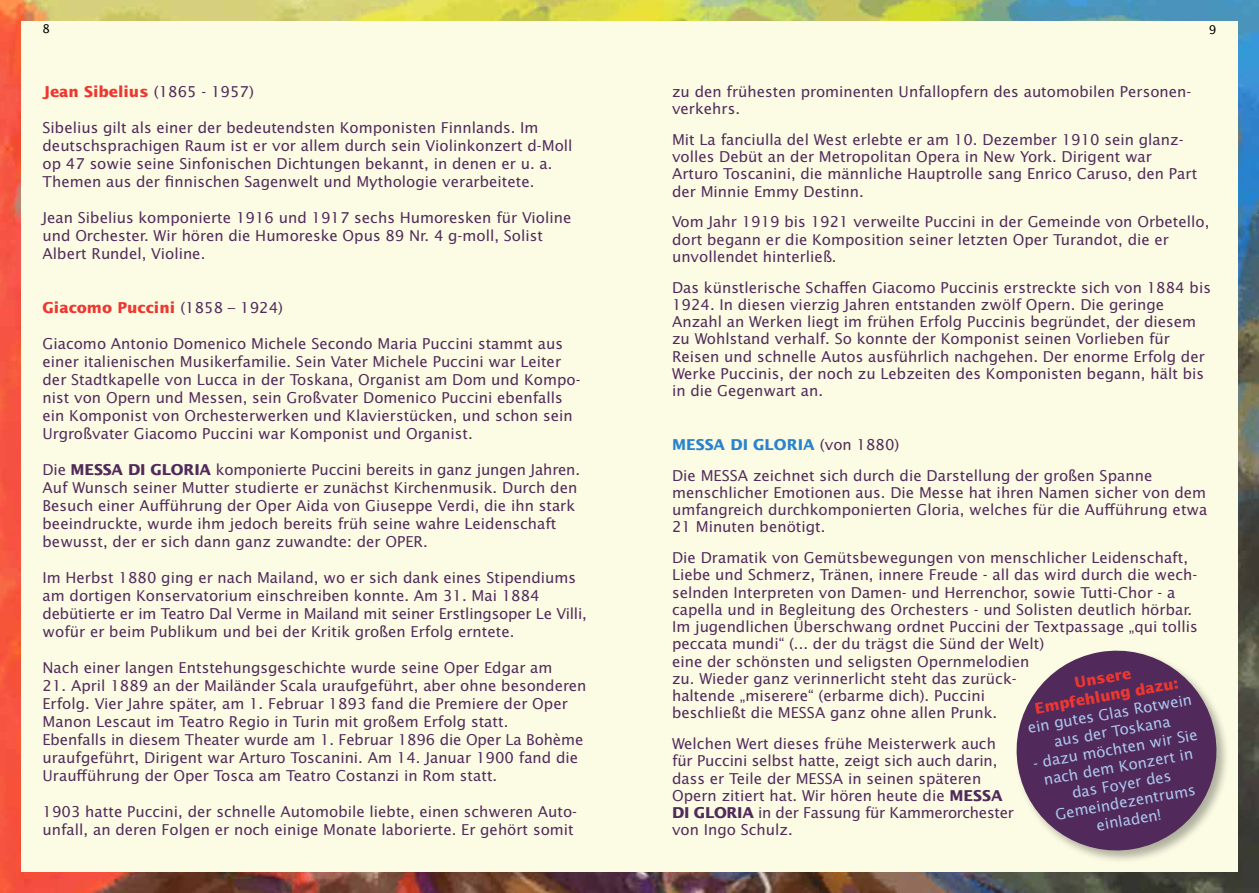
<style>
.page{position:relative;width:1259px;height:893px;background:#fff}
.page>*{position:absolute;margin:0;border:0;box-sizing:border-box;transform-origin:0 0}
.t1{font:15px/17.2px "Lucida Sans";color:#512a5b}
.t2{font:15px/18px "Lucida Sans";color:#adc8f0;text-align:center}
.t3{font:700 15px/18px "Lucida Sans";color:#ee3730;text-align:center}
.t4{font:12px "Lucida Sans";color:#000}
.s1{font-weight:400;color:#512a5b}
.s2{font-weight:700}
.s3{font-weight:700;color:#2b83cd}
</style>
<div class="page">
<img style="left:0;top:0;width:1259px;height:893px">
<div style="left:21px;top:21px;width:1216px;height:851px;background:#fcfbe3"></div>
<svg style="left:1016px;top:650px;width:208px;height:208px;fill:#512a5b"></svg>
<p class="t4" style="left:43px;top:22px;width:9px">8</p>
<p class="t4" style="left:1208px;top:22px;width:9px">9</p>
<p class="t3" style="left:43px;top:82px;width:213px">Jean Sibelius <span class="s1">(1865 - 1957)</span></p>
<p class="t1" style="left:43px;top:118px;width:531px;line-height:18px">Sibelius gilt als einer der bedeutendsten Komponisten Finnlands. Im deutschsprachigen Raum ist er vor allem durch sein Violinkonzert d-Moll op 47 sowie seine Sinfonischen Dichtungen bekannt, in denen er u. a.<br>Themen aus der finnischen Sagenwelt und Mythologie verarbeitete.</p>
<p class="t1" style="left:43px;top:208px;width:530px;line-height:18px">Jean Sibelius komponierte 1916 und 1917 sechs Humoresken für Violine und Orchester. Wir hören die Humoreske Opus 89 Nr. 4 g-moll, Solist<br>Albert Rundel, Violine.</p>
<p class="t3" style="left:43px;top:298px;width:242px">Giacomo Puccini <span class="s1">(1858 – 1924)</span></p>
<p class="t1" style="left:43px;top:334px;width:539px;line-height:18px">Giacomo Antonio Domenico Michele Secondo Maria Puccini stammt aus einer italienischen Musikerfamilie. Sein Vater Michele Puccini war Leiter der Stadtkapelle von Lucca in der Toskana, Organist am Dom und Kompo&shy;nist von Opern und Messen, sein Großvater Domenico Puccini ebenfalls ein Komponist von Orchesterwerken und Klavierstücken, und schon sein Urgroßvater Giacomo Puccini war Komponist und Organist.</p>
<p class="t1" style="left:43px;top:460px;width:539px;line-height:18px">Die <span class="s2">MESSA DI GLORIA</span> komponierte Puccini bereits in ganz jungen Jahren.<br>Auf Wunsch seiner Mutter studierte er zunächst Kirchenmusik. Durch den Besuch einer Aufführung der Oper Aida von Giuseppe Verdi, die ihn stark beeindruckte, wurde ihm jedoch bereits früh seine wahre Leidenschaft bewusst, der er sich dann ganz zuwandte: der OPER.</p>
<p class="t1" style="left:43px;top:568px;width:546px;line-height:18px">Im Herbst 1880 ging er nach Mailand, wo er sich dank eines Stipendiums am dortigen Konservatorium einschreiben konnte. Am 31. Mai 1884 debütierte er im Teatro Dal Verme in Mailand mit seiner Erstlingsoper Le Villi, wofür er beim Publikum und bei der Kritik großen Erfolg erntete.</p>
<p class="t1" style="left:43px;top:659px;width:511px">Nach einer langen Entstehungsgeschichte wurde seine Oper Edgar am</p>
<p class="t1" style="left:43px;top:676px;width:545px;line-height:18px">21. April 1889 an der Mailänder Scala uraufgeführt, aber ohne besonderen Erfolg. Vier Jahre später, am 1. Februar 1893 fand die Premiere der Oper Manon Lescaut im Teatro Regio in Turin mit großem Erfolg statt.<br>Ebenfalls in diesem Theater wurde am 1. Februar 1896 die Oper La Bohème uraufgeführt, Dirigent war Arturo Toscanini. Am 14. Januar 1900 fand die Uraufführung der Oper Tosca am Teatro Costanzi in Rom statt.</p>
<p class="t1" style="left:43px;top:802px;width:536px;line-height:18px">1903 hatte Puccini, der schnelle Automobile liebte, einen schweren Auto&shy;unfall, an deren Folgen er noch einige Monate laborierte. Er gehört somit</p>
<p class="t1" style="left:672px;top:83px;width:521px">zu den frühesten prominenten Unfallopfern des automobilen Personen&shy;verkehrs.</p>
<p class="t1" style="left:672px;top:131px;width:527px">Mit La fanciulla del West erlebte er am 10. Dezember 1910 sein glanz&shy;volles Debüt an der Metropolitan Opera in New York. Dirigent war Arturo Toscanini, die männliche Hauptrolle sang Enrico Caruso, den Part der Minnie Emmy Destinn.</p>
<p class="t1" style="left:672px;top:213px;width:539px">Vom Jahr 1919 bis 1921 verweilte Puccini in der Gemeinde von Orbetello, dort begann er die Komposition seiner letzten Oper Turandot, die er unvollendet hinterließ.</p>
<p class="t1" style="left:672px;top:278px;width:540px">Das künstlerische Schaffen Giacomo Puccinis erstreckte sich von 1884 bis 1924. In diesen vierzig Jahren entstanden zwölf Opern. Die geringe Anzahl an Werken liegt im frühen Erfolg Puccinis begründet, der diesem zu Wohlstand verhalf. So konnte der Komponist seinen Vorlieben für Reisen und schnelle Autos ausführlich nachgehen. Der enorme Erfolg der Werke Puccinis, der noch zu Lebzeiten des Komponisten begann, hält bis in die Gegenwart an.</p>
<p class="t1" style="left:672px;top:429px;width:482px;line-height:30.8px"><span class="s3">MESSA DI GLORIA</span> (von 1880)<br>Die MESSA zeichnet sich durch die Darstellung der großen Spanne</p>
<p class="t1" style="left:672px;top:483px;width:537px;text-align:justify">menschlicher Emotionen aus. Die Messe hat ihren Namen sicher von dem umfangreich durchkomponierten Gloria, welches für die Aufführung etwa 21 Minuten benötigt.</p>
<p class="t1" style="left:672px;top:549px;width:527px">Die Dramatik von Gemütsbewegungen von menschlicher Leidenschaft, Liebe und Schmerz, Tränen, innere Freude - all das wird durch die wech&shy;selnden Interpreten von Damen- und Herrenchor, sowie Tutti-Chor - a capella und in Begleitung des Orchesters - und Solisten deutlich hörbar.<br>Im jugendlichen Überschwang ordnet Puccini der Textpassage „qui tollis peccata mundi“ (... der du trägst die Sünd der Welt)<br>eine der schönsten und seligsten Opernmelodien<br>zu. Wieder ganz verinnerlicht steht das zurück-<br>haltende „miserere“ (erbarme dich). Puccini<br>beschließt die MESSA ganz ohne allen Prunk.</p>
<p class="t1" style="left:672px;top:735px;width:343px">Welchen Wert dieses frühe Meisterwerk auch für Puccini selbst hatte, zeigt sich auch darin, dass er Teile der MESSA in seinen späteren Opern zitiert hat. Wir hören heute die <span class="s2">MESSA DI GLORIA</span> in der Fassung für Kammerorchester von Ingo Schulz.</p>
<p class="t3" style="left:1030px;top:681px;width:147px;rotate:-10deg">Unsere<br>Empfehlung dazu:</p>
<p class="t2" style="left:1026px;top:718px;width:168px;rotate:-10deg">ein gutes Glas Rotwein aus der Toskana</p>
<p class="t2" style="left:1031px;top:754px;width:168px;rotate:-10deg">- dazu möchten wir Sie nach dem Konzert in das Foyer des<br>Gemeindezentrums einladen!</p>
</div>
